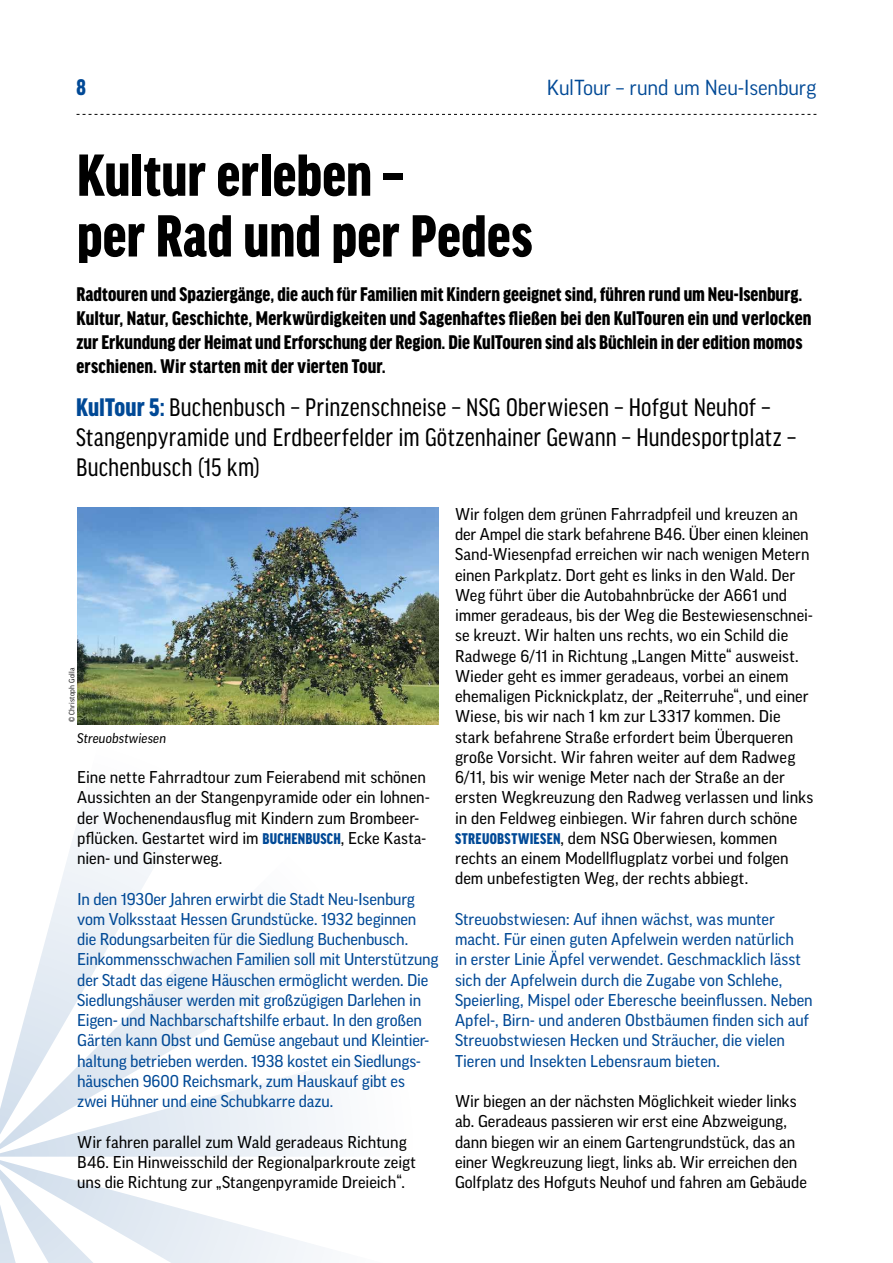
<style>
.page{position:relative;width:893px;height:1263px;background:#fff}
.page>*{position:absolute;margin:0;border:0;box-sizing:border-box;transform-origin:0 0}
.t1{font:900 condensed 63px/60.8px "Good Headline Pro";color:#000}
.t2{font:condensed 27px/30px "Good Headline Pro";letter-spacing:.005em;color:#000}
.t3{font:900 condensed 24px "Good Headline Pro";color:#004996}
.t4{font:900 condensed 21px/24px "Good Headline Pro";color:#000}
.t5{font:21px "Good Pro";letter-spacing:-.01em;color:#004996}
.t6{font:16.5px/20.2px "Good Pro News";letter-spacing:.005em;color:#000}
.t7{font:16.5px/20.2px "Good Pro News";letter-spacing:-.005em;color:#004996}
.t8{font:italic 13.5px "Good Pro News";letter-spacing:.005em;color:#000}
.t9{font:7.5px "Good Pro";letter-spacing:.02em;color:#000}
.s1{font-weight:900;color:#004996}
.s2{font-family:"Good Headline Pro";font-weight:900;font-stretch:condensed;color:#004996}
</style>
<div class="page">
<svg style="left:0;top:1160px;width:315px;height:103px"></svg>
<svg style="left:203px;top:917px;width:124px;height:240px;fill:#f5f7fa"></svg>
<svg style="left:0;top:830px;width:203px;height:327px"></svg>
<svg style="left:77px;top:114px;width:739px;height:1px"></svg>
<img style="left:77px;top:507px;width:362px;height:217px">
<h3 class="t3" style="left:77px;top:74px;width:11px">8</h3>
<p class="t5" style="left:547px;top:75px;width:271px">KulTour – rund um Neu-Isenburg</p>
<h1 class="t1" style="left:77px;top:144px;width:457px">Kultur erleben –<br>per Rad und per Pedes</h1>
<p class="t4" style="left:77px;top:282px;width:736px">Radtouren und Spaziergänge, die auch für Familien mit Kindern geeignet sind, führen rund um Neu-Isenburg.<br>Kultur, Natur, Geschichte, Merkwürdigkeiten und Sagenhaftes fließen bei den KulTouren ein und verlocken zur Erkundung der Heimat und Erforschung der Region. Die KulTouren sind als Büchlein in der edition momos erschienen. Wir starten mit der vierten Tour.</p>
<h2 class="t2" style="left:76px;top:392px;width:721px"><span class="s1">KulTour 5:</span> Buchenbusch – Prinzenschneise – NSG Oberwiesen – Hofgut Neuhof –<br>Stangenpyramide und Erdbeerfelder im Götzenhainer Gewann – Hundesportplatz –<br>Buchenbusch (15 km)</h2>
<p class="t9" style="left:67px;top:722px;width:56px;rotate:-90deg">© Christoph Golla</p>
<p class="t8" style="left:77px;top:730px;width:90px">Streuobstwiesen</p>
<p class="t6" style="left:77px;top:767px;width:354px">Eine nette Fahrradtour zum Feierabend mit schönen Aussichten an der Stangenpyramide oder ein lohnen&shy;der Wochenendausflug mit Kindern zum Brombeer&shy;pflücken. Gestartet wird im <span class="s2">BUCHENBUSCH</span>, Ecke Kasta&shy;nien- und Ginsterweg.</p>
<p class="t7" style="left:77px;top:888px;width:363px">In den 1930er Jahren erwirbt die Stadt Neu-Isenburg vom Volksstaat Hessen Grundstücke. 1932 beginnen die Rodungsarbeiten für die Siedlung Buchenbusch.<br>Einkommensschwachen Familien soll mit Unterstützung der Stadt das eigene Häuschen ermöglicht werden. Die Siedlungshäuser werden mit großzügigen Darlehen in Eigen- und Nachbarschaftshilfe erbaut. In den großen Gärten kann Obst und Gemüse angebaut und Kleintier&shy;haltung betrieben werden. 1938 kostet ein Siedlungs&shy;häuschen 9600 Reichsmark, zum Hauskauf gibt es zwei Hühner und eine Schubkarre dazu.</p>
<p class="t6" style="left:77px;top:1131px;width:340px">Wir fahren parallel zum Wald geradeaus Richtung<br>B46. Ein Hinweisschild der Regionalparkroute zeigt uns die Richtung zur „Stangenpyramide Dreieich“.</p>
<p class="t6" style="left:455px;top:504px;width:360px">Wir folgen dem grünen Fahrradpfeil und kreuzen an der Ampel die stark befahrene B46. Über einen kleinen Sand-Wiesenpfad erreichen wir nach wenigen Metern einen Parkplatz. Dort geht es links in den Wald. Der Weg führt über die Autobahnbrücke der A661 und immer geradeaus, bis der Weg die Bestewiesenschnei&shy;se kreuzt. Wir halten uns rechts, wo ein Schild die Radwege 6/11 in Richtung „Langen Mitte“ ausweist.<br>Wieder geht es immer geradeaus, vorbei an einem ehemaligen Picknickplatz, der „Reiterruhe“, und einer Wiese, bis wir nach 1 km zur L3317 kommen. Die stark befahrene Straße erfordert beim Überqueren große Vorsicht. Wir fahren weiter auf dem Radweg 6/11, bis wir wenige Meter nach der Straße an der ersten Wegkreuzung den Radweg verlassen und links in den Feldweg einbiegen. Wir fahren durch schöne <span class="s2">STREUOBSTWIESEN</span>, dem NSG Oberwiesen, kommen rechts an einem Modellflugplatz vorbei und folgen dem unbefestigten Weg, der rechts abbiegt.</p>
<p class="t7" style="left:455px;top:909px;width:359px">Streuobstwiesen: Auf ihnen wächst, was munter macht. Für einen guten Apfelwein werden natürlich<br>in erster Linie Äpfel verwendet. Geschmacklich lässt sich der Apfelwein durch die Zugabe von Schlehe, Speierling, Mispel oder Eberesche beeinflussen. Neben Apfel-, Birn- und anderen Obstbäumen finden sich auf Streuobstwiesen Hecken und Sträucher, die vielen Tieren und Insekten Lebensraum bieten.</p>
<p class="t6" style="left:455px;top:1091px;width:353px">Wir biegen an der nächsten Möglichkeit wieder links ab. Geradeaus passieren wir erst eine Abzweigung, dann biegen wir an einem Gartengrundstück, das an einer Wegkreuzung liegt, links ab. Wir erreichen den Golfplatz des Hofguts Neuhof und fahren am Gebäude</p>
</div>
